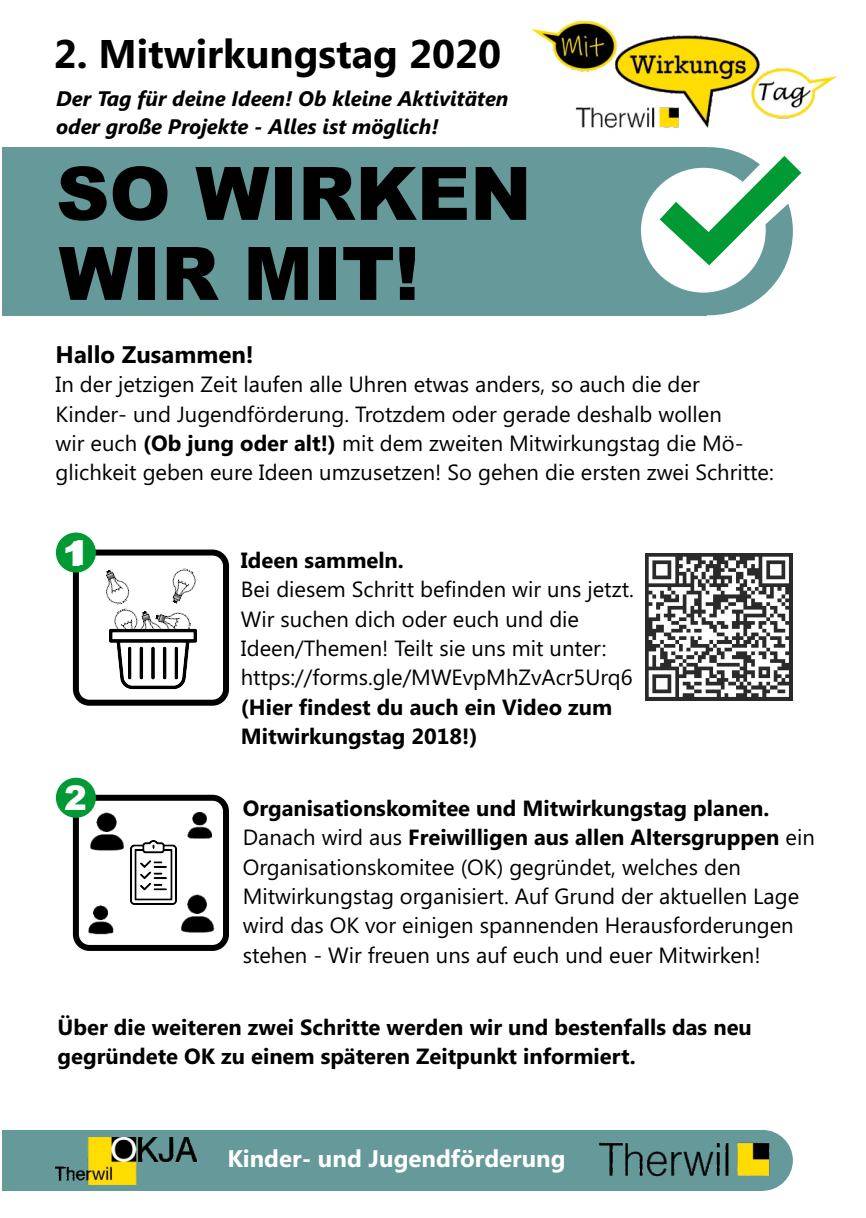
<style>
.page{position:relative;width:866px;height:1218px;background:#fff}
.page>*{position:absolute;margin:0;border:0;box-sizing:border-box;transform-origin:0 0}
.t1{font:900 73.8px/80px "Arial";color:#000}
.t2{font:700 40px "Segoe UI";color:#000}
.t3{font:900 34.2px "Arial";color:#fff}
.t4{font:700 24px "Segoe UI";color:#fff}
.t5{font:700 24px "Segoe UI";color:#000}
.t6{font:22px/29.2px "Segoe UI";color:#000}
.t7{font:700 22px/29.2px "Segoe UI";color:#000}
.t8{font:italic 700 21px/28px "Segoe UI";color:#000}
.s1{font-weight:700}
</style>
<div class="page">
<div style="left:2px;top:147px;width:704px;height:168px;background:#699"></div>
<div style="left:625px;top:147px;width:168px;height:168px;background:#699;border-radius:50%"></div>
<div style="left:641px;top:168px;width:125px;height:124px;background:#fff;border-radius:50%"></div>
<svg style="left:641px;top:147px;width:161px;height:135px"></svg>
<div style="left:2px;top:1129px;width:760px;height:61px;background:#699"></div>
<div style="left:732px;top:1129px;width:61px;height:61px;background:#699;border-radius:50%"></div>
<img style="left:532px;top:22px;width:304px;height:106px">
<div style="left:73px;top:549px;width:156px;height:156px;background:#fff;border:6px solid #000;border-radius:14px"></div>
<div style="left:56px;top:532px;width:40px;height:40px;background:#093;border-radius:50%"></div>
<img style="left:172px;top:568px;width:24px;height:33px">
<img style="left:105px;top:569px;width:25px;height:34px">
<img style="left:109px;top:603px;width:18px;height:40px">
<img style="left:171px;top:601px;width:14px;height:14px">
<img style="left:127px;top:609px;width:36px;height:6px">
<img style="left:110px;top:615px;width:86px;height:87px">
<div style="left:73px;top:794px;width:156px;height:156px;background:#fff;border:6px solid #000;border-radius:14px"></div>
<div style="left:56px;top:777px;width:40px;height:40px;background:#093;border-radius:50%"></div>
<img style="left:89px;top:809px;width:33px;height:42px">
<img style="left:88px;top:905px;width:26px;height:29px">
<img style="left:187px;top:811px;width:25px;height:28px">
<img style="left:181px;top:894px;width:33px;height:38px">
<img style="left:122px;top:840px;width:63px;height:64px">
<img style="left:56px;top:1137px;width:140px;height:47px">
<img style="left:599px;top:1142px;width:171px;height:35px">
<img style="left:645px;top:553px;width:148px;height:147px">
<h2 class="t2" style="left:54px;top:39px;width:449px">2. Mitwirkungstag 2020</h2>
<p class="t8" style="left:56px;top:86px;width:454px">Der Tag für deine Ideen! Ob kleine Aktivitäten oder große Projekte - Alles ist möglich!</p>
<h1 class="t1" style="left:56px;top:161px;width:477px">SO WIRKEN<br>WIR MIT!</h1>
<p class="t5" style="left:56px;top:345px;width:200px">Hallo Zusammen!</p>
<p class="t6" style="left:56px;top:372px;width:719px">In der jetzigen Zeit laufen alle Uhren etwas anders, so auch die der Kinder- und Jugendförderung. Trotzdem oder gerade deshalb wollen<br>wir euch <span class="s1">(Ob jung oder alt!)</span> mit dem zweiten Mitwirkungstag die Mö&shy;glichkeit geben eure Ideen umzusetzen! So gehen die ersten zwei Schritte:</p>
<h3 class="t3" style="left:66px;top:540px;width:24px">1</h3>
<p class="t7" style="left:241px;top:547px;width:165px">Ideen sammeln.</p>
<p class="t6" style="left:241px;top:577px;width:394px">Bei diesem Schritt befinden wir uns jetzt.<br>Wir suchen dich oder euch und die Ideen/Themen! Teilt sie uns mit unter: https://forms.gle/MWEvpMhZvAcr5Urq6</p>
<p class="t7" style="left:241px;top:694px;width:373px">(Hier findest du auch ein Video zum<br>Mitwirkungstag 2018!)</p>
<h3 class="t3" style="left:64px;top:785px;width:24px">2</h3>
<p class="t6" style="left:243px;top:795px;width:573px"><span class="s1">Organisationskomitee und Mitwirkungstag planen.<br></span>Danach wird aus <span class="s1">Freiwilligen aus allen Altersgruppen</span> ein Organisationskomitee (OK) gegründet, welches den Mitwirkungstag organisiert. Auf Grund der aktuellen Lage wird das OK vor einigen spannenden Herausforderungen stehen - Wir freuen uns auf euch und euer Mitwirken!</p>
<p class="t7" style="left:58px;top:1014px;width:696px">Über die weiteren zwei Schritte werden wir und bestenfalls das neu gegründete OK zu einem späteren Zeitpunkt informiert.</p>
<p class="t4" style="left:227px;top:1148px;width:340px">Kinder- und Jugendförderung</p>
</div>
